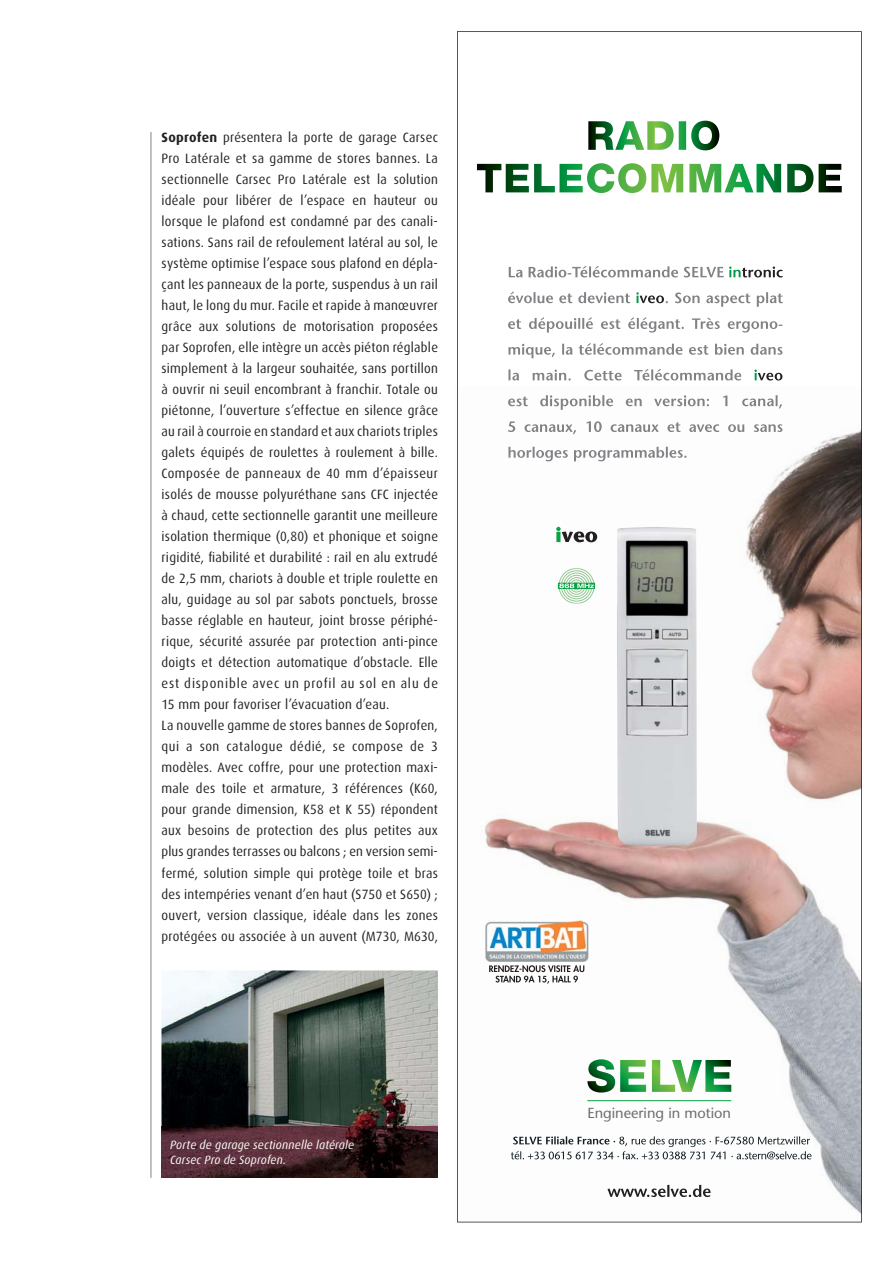
<style>
.page{position:relative;width:893px;height:1263px;background:#fff}
.page>*{position:absolute;margin:0;border:0;box-sizing:border-box;transform-origin:0 0}
.t1{font:14.55px "Stone Sans";color:#6d6e70}
.t2{font:13.5px/21px "Dax";letter-spacing:.02em;color:#231f20;scale:.95 1}
.t3{font:italic 12px/15px "Dax";letter-spacing:.02em;color:#fff;scale:.95 1}
.s1{font-weight:700}
</style>
<div class="page">
<svg style="left:457px;top:31px;width:405px;height:1191px"></svg>
<img style="left:161px;top:970px;width:277px;height:208px">
<hr style="left:151px;top:132px;width:1px;height:1046px;background:#808285">
<img style="left:162px;top:1127px;width:276px;height:51px">
<p class="t2" style="left:162px;top:128px;width:293px"><span class="s1">Soprofen</span> présentera la porte de garage Carsec Pro Latérale et sa gamme de stores bannes. La sectionnelle Carsec Pro Latérale est la solution idéale pour libérer de l’espace en hauteur ou lorsque le plafond est condamné par des canali&shy;sations. Sans rail de refoulement latéral au sol, le système optimise l’espace sous plafond en dépla&shy;çant les panneaux de la porte, suspendus à un rail haut, le long du mur. Facile et rapide à manœuvrer grâce aux solutions de motorisation proposées par Soprofen, elle intègre un accès piéton réglable simplement à la largeur souhaitée, sans portillon à ouvrir ni seuil encombrant à franchir. Totale ou piétonne, l’ouverture s’effectue en silence grâce au rail à courroie en standard et aux chariots triples galets équipés de roulettes à roulement à bille.<br>Composée de panneaux de 40 mm d’épaisseur isolés de mousse polyuréthane sans CFC injectée à chaud, cette sectionnelle garantit une meilleure isolation thermique (0,80) et phonique et soigne rigidité, fiabilité et durabilité : rail en alu extrudé de 2,5 mm, chariots à double et triple roulette en alu, guidage au sol par sabots ponctuels, brosse basse réglable en hauteur, joint brosse périphé&shy;rique, sécurité assurée par protection anti-pince doigts et détection automatique d’obstacle. Elle est disponible avec un profil au sol en alu de 15 mm pour favoriser l’évacuation d’eau.<br>La nouvelle gamme de stores bannes de Soprofen, qui a son catalogue dédié, se compose de 3 modèles. Avec coffre, pour une protection maxi&shy;male des toile et armature, 3 références (K60, pour grande dimension, K58 et K 55) répondent aux besoins de protection des plus petites aux plus grandes terrasses ou balcons ; en version semi&shy;fermé, solution simple qui protège toile et bras des intempéries venant d’en haut (S750 et S650) ; ouvert, version classique, idéale dans les zones protégées ou associée à un auvent (M730, M630,</p>
<p class="t3" style="left:170px;top:1139px;width:195px">Porte de garage sectionnelle latérale<br>Carsec Pro de Soprofen.</p>
<p class="t1" style="left:587px;top:1107px;width:145px">Engineering in motion</p>
</div>
